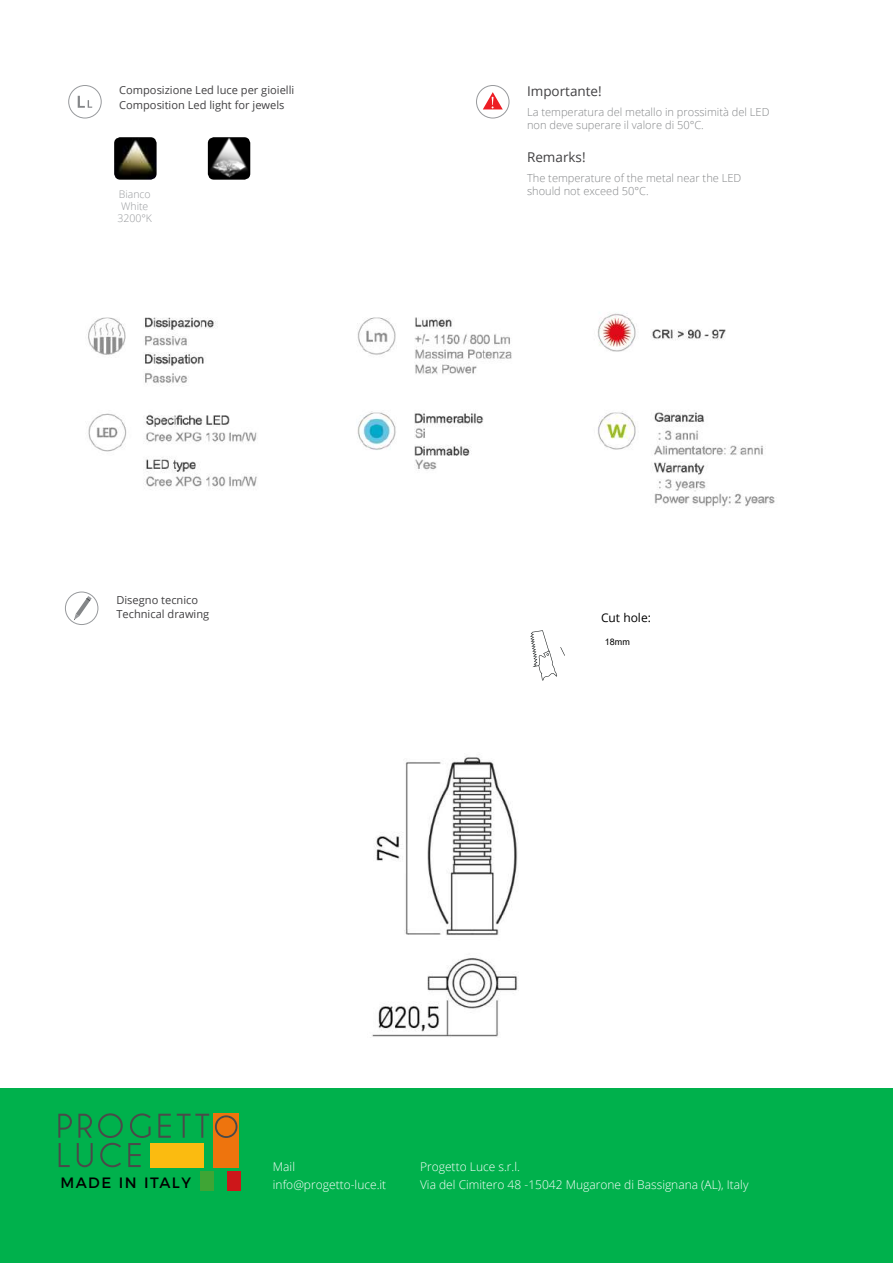
<style>
.page{position:relative;width:893px;height:1263px;background:#fff}
.page>*{position:absolute;margin:0;border:0;box-sizing:border-box;transform-origin:0 0}
.t1{font:15px "Montserrat";letter-spacing:.1em;color:#000}
.t2{font:13.5px "Open Sans";color:#414042}
.t3{font:300 12px/17.9px "Open Sans";color:#fff}
.t4{font:12px "Open Sans";color:#000}
.t5{font:300 11.1px/13.5px "Open Sans";color:#848688}
.t6{font:11.1px/15px "Open Sans";color:#414042}
.t7{font:300 10.5px/12px "Open Sans";color:#97999c;text-align:center}
.t8{font:9px "Arial";color:#000}
</style>
<div class="page">
<div style="left:476px;top:85px;width:33px;height:33px;border:1px solid #97999c;border-radius:50%"></div>
<svg style="left:483px;top:92px;width:20px;height:17px"></svg>
<svg style="left:78px;top:96px;width:14px;height:12px"></svg>
<div style="left:68px;top:85px;width:34px;height:33px;border:1px solid #97999c;border-radius:50%"></div>
<img style="left:208px;top:137px;width:42px;height:43px">
<img style="left:114px;top:137px;width:43px;height:43px">
<div style="left:65px;top:592px;width:33px;height:33px;border:1px solid #97999c;border-radius:50%"></div>
<svg style="left:74px;top:596px;width:18px;height:24px"></svg>
<div style="left:0;top:1089px;width:893px;height:174px;background:#00b14c"></div>
<svg style="left:530px;top:630px;width:35px;height:51px"></svg>
<div style="left:214px;top:1113px;width:25px;height:55px;background:#ee740d"></div>
<div style="left:150px;top:1143px;width:54px;height:25px;background:#fbbb10"></div>
<svg style="left:158px;top:1114px;width:13px;height:24px"></svg>
<svg style="left:177px;top:1114px;width:32px;height:24px"></svg>
<svg style="left:58px;top:1113px;width:93px;height:54px"></svg>
<svg style="left:215px;top:1115px;width:22px;height:23px"></svg>
<div style="left:200px;top:1171px;width:13px;height:19px;background:#3fa535"></div>
<div style="left:227px;top:1171px;width:14px;height:19px;background:#cd171a"></div>
<img style="left:88px;top:313px;width:687px;height:194px">
<img style="left:372px;top:757px;width:147px;height:280px">
<p class="t6" style="left:119px;top:82px;width:177px">Composizione Led luce per gioielli<br>Composition Led light for jewels</p>
<p class="t7" style="left:117px;top:188px;width:36px">Bianco<br>White<br>3200°K</p>
<p class="t6" style="left:116px;top:593px;width:94px;line-height:13.5px">Disegno tecnico<br>Technical drawing</p>
<p class="t2" style="left:527px;top:81px;width:76px">Importante!</p>
<p class="t5" style="left:527px;top:104px;width:244px">La temperatura del metallo in prossimità del LED non deve superare il valore di 50°C.</p>
<p class="t2" style="left:527px;top:148px;width:60px">Remarks!</p>
<p class="t5" style="left:527px;top:171px;width:216px">The temperature of the metal near the LED should not exceed 50°C.</p>
<p class="t4" style="left:601px;top:609px;width:51px">Cut hole:</p>
<p class="t8" style="left:605px;top:635px;width:27px">18mm</p>
<h1 class="t1" style="left:60px;top:1171px;width:132px">MADE IN ITALY</h1>
<p class="t3" style="left:273px;top:1157px;width:115px">Mail info@progetto-luce.it</p>
<p class="t3" style="left:420px;top:1157px;width:330px">Progetto Luce s.r.l.<br>Via del Cimitero 48 -15042 Mugarone di Bassignana (AL), Italy</p>
</div>
